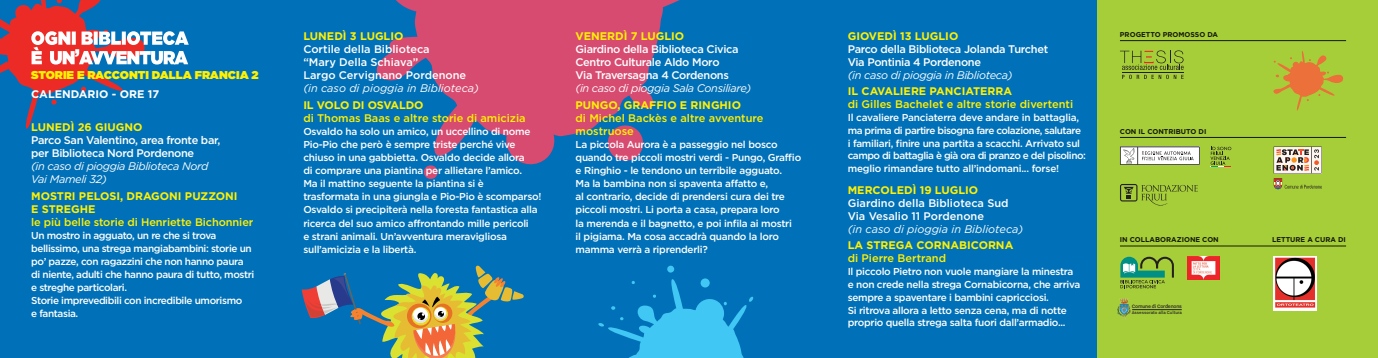
<style>
.page{position:relative;width:1378px;height:358px;background:#fff}
.page>*{position:absolute;margin:0;border:0;box-sizing:border-box;transform-origin:0 0}
.t1{font:900 11.3px "Gotham";color:#fff101}
.t2{font:500 11px/13px "Gotham";letter-spacing:-.03em;color:#fff}
.t3{font:700 11px/13px "Gotham";color:#fff101}
.t4{font:500 11px/13px "Gotham";color:#fff101}
.t5{font:500 11px/13px "Gotham";color:#fff}
.t6{font:italic 11px/13px "Gotham";letter-spacing:-.03em;color:#fff}
.t7{font:italic 11px "Gotham";color:#fff}
.t8{font:700 11px "Gotham";color:#fff}
.t9{font:500 10px/13px "Gotham";letter-spacing:-.03em;color:#fff}
.t10{font:700 7px "Gotham";color:#231f20}
.t11{font:500 5.9px "Nitti Grotesk";letter-spacing:-.03em;color:#231f20}
.t12{font:500 5.1px "Nitti Grotesk";color:#231f20}
</style>
<div class="page">
<div style="left:0;top:0;width:1097px;height:357px;background:#0071b8"></div>
<div style="left:1097px;top:0;width:281px;height:356px;background:#a6ce39"></div>
<svg style="left:667px;top:265px;width:7px;height:7px"></svg>
<svg style="left:598px;top:278px;width:155px;height:79px"></svg>
<svg style="left:0;top:0;width:189px;height:128px"></svg>
<hr style="left:1120px;top:40px;width:226px;height:1px;background:#231f20">
<hr style="left:1120px;top:137px;width:226px;height:1px;background:#231f20">
<hr style="left:1120px;top:245px;width:226px;height:1px;background:#231f20">
<svg style="left:1120px;top:50px;width:63px;height:29px"></svg>
<img style="left:1273px;top:256px;width:43px;height:53px">
<svg style="left:1120px;top:146px;width:79px;height:18px"></svg>
<svg style="left:1120px;top:184px;width:77px;height:22px"></svg>
<hr style="left:1132px;top:309px;width:49px;height:1px;background:#231f20">
<img style="left:1116px;top:298px;width:14px;height:21px">
<img style="left:1187px;top:256px;width:32px;height:23px">
<svg style="left:302px;top:265px;width:222px;height:92px"></svg>
<svg style="left:376px;top:0;width:304px;height:165px;fill:#d74b71"></svg>
<svg style="left:423px;top:164px;width:15px;height:15px"></svg>
<svg style="left:606px;top:123px;width:38px;height:39px"></svg>
<svg style="left:1273px;top:51px;width:71px;height:59px"></svg>
<svg style="left:1210px;top:146px;width:21px;height:21px"></svg>
<svg style="left:1273px;top:146px;width:49px;height:43px"></svg>
<svg style="left:1120px;top:256px;width:54px;height:32px"></svg>
<p class="t1" style="left:31px;top:68px;width:229px">STORIE E RACCONTI DALLA FRANCIA 2</p>
<p class="t8" style="left:31px;top:87px;width:129px">CALENDARIO - ORE 17</p>
<p class="t3" style="left:31px;top:120px;width:113px">LUNEDÌ 26 GIUGNO</p>
<p class="t2" style="left:31px;top:133px;width:191px">Parco San Valentino, area fronte bar, per Biblioteca Nord Pordenone</p>
<p class="t6" style="left:31px;top:159px;width:179px">(in caso di pioggia Biblioteca Nord<br>Vai Mameli 32)</p>
<p class="t3" style="left:31px;top:189px;width:208px">MOSTRI PELOSI, DRAGONI PUZZONI<br>E STREGHE</p>
<p class="t4" style="left:31px;top:215px;width:224px">le più belle storie di Henriette Bichonnier</p>
<p class="t9" style="left:31px;top:229px;width:225px">Un mostro in agguato, un re che si trova bellissimo, una strega mangiabambini: storie un po’ pazze, con ragazzini che non hanno paura di niente, adulti che hanno paura di tutto, mostri e streghe particolari.<br>Storie imprevedibili con incredibile umorismo<br>e fantasia.</p>
<p class="t3" style="left:303px;top:30px;width:102px">LUNEDÌ 3 LUGLIO</p>
<p class="t5" style="left:303px;top:43px;width:164px">Cortile della Biblioteca<br>“Mary Della Schiava”<br>Largo Cervignano Pordenone</p>
<p class="t7" style="left:303px;top:81px;width:177px">(in caso di pioggia in Biblioteca)</p>
<p class="t3" style="left:303px;top:99px;width:122px">IL VOLO DI OSVALDO</p>
<p class="t4" style="left:303px;top:112px;width:224px">di Thomas Baas e altre storie di amicizia</p>
<p class="t9" style="left:303px;top:125px;width:240px">Osvaldo ha solo un amico, un uccellino di nome Pio-Pio che però è sempre triste perché vive chiuso in una gabbietta. Osvaldo decide allora<br>di comprare una piantina per allietare l’amico.<br>Ma il mattino seguente la piantina si è trasformata in una giungla e Pio-Pio è scomparso!<br>Osvaldo si precipiterà nella foresta fantastica alla ricerca del suo amico affrontando mille pericoli<br>e strani animali. Un’avventura meravigliosa sull’amicizia e la libertà.</p>
<p class="t3" style="left:575px;top:30px;width:110px">VENERDÌ 7 LUGLIO</p>
<p class="t2" style="left:575px;top:43px;width:165px">Giardino della Biblioteca Civica<br>Centro Culturale Aldo Moro<br>Via Traversagna 4 Cordenons</p>
<p class="t6" style="left:575px;top:82px;width:177px">(in caso di pioggia Sala Consiliare)</p>
<p class="t3" style="left:575px;top:99px;width:167px">PUNGO, GRAFFIO E RINGHIO</p>
<p class="t4" style="left:575px;top:112px;width:189px">di Michel Backès e altre avventure mostruose</p>
<p class="t9" style="left:575px;top:138px;width:227px">La piccola Aurora è a passeggio nel bosco quando tre piccoli mostri verdi - Pungo, Graffio e Ringhio - le tendono un terribile agguato.<br>Ma la bambina non si spaventa affatto e,<br>al contrario, decide di prendersi cura dei tre piccoli mostri. Li porta a casa, prepara loro<br>la merenda e il bagnetto, e poi infila ai mostri<br>il pigiama. Ma cosa accadrà quando la loro mamma verrà a riprenderli?</p>
<p class="t3" style="left:848px;top:30px;width:112px">GIOVEDÌ 13 LUGLIO</p>
<p class="t2" style="left:848px;top:43px;width:202px">Parco della Biblioteca Jolanda Turchet<br>Via Pontinia 4 Pordenone</p>
<p class="t6" style="left:848px;top:69px;width:166px">(in caso di pioggia in Biblioteca)</p>
<p class="t3" style="left:848px;top:85px;width:166px">IL CAVALIERE PANCIATERRA</p>
<p class="t4" style="left:848px;top:98px;width:227px">di Gilles Bachelet e altre storie divertenti</p>
<p class="t9" style="left:848px;top:111px;width:240px;line-height:12.7px">Il cavaliere Panciaterra deve andare in battaglia, ma prima di partire bisogna fare colazione, salutare i familiari, finire una partita a scacchi. Arrivato sul campo di battaglia è già ora di pranzo e del pisolino: meglio rimandare tutto all’indomani... forse!</p>
<p class="t3" style="left:848px;top:183px;width:132px">MERCOLEDÌ 19 LUGLIO</p>
<p class="t5" style="left:848px;top:196px;width:162px">Giardino della Biblioteca Sud<br>Via Vesalio 11 Pordenone</p>
<p class="t7" style="left:848px;top:222px;width:177px">(in caso di pioggia in Biblioteca)</p>
<p class="t3" style="left:848px;top:238px;width:167px">LA STREGA CORNABICORNA</p>
<p class="t4" style="left:848px;top:251px;width:100px">di Pierre Bertrand</p>
<p class="t9" style="left:848px;top:265px;width:234px;line-height:12.7px">Il piccolo Pietro non vuole mangiare la minestra e non crede nella strega Cornabicorna, che arriva sempre a spaventare i bambini capricciosi.<br>Si ritrova allora a letto senza cena, ma di notte proprio quella strega salta fuori dall’armadio...</p>
<p class="t10" style="left:1120px;top:30px;width:100px">PROGETTO PROMOSSO DA</p>
<p class="t10" style="left:1120px;top:127px;width:88px">CON IL CONTRIBUTO DI</p>
<p class="t10" style="left:1120px;top:235px;width:100px">IN COLLABORAZIONE CON</p>
<p class="t10" style="left:1272px;top:235px;width:75px">LETTURE A CURA DI</p>
<p class="t11" style="left:1132px;top:302px;width:52px">Comune di Cordenons</p>
<p class="t12" style="left:1131px;top:309px;width:52px">Assessorato alla Cultura</p>
</div>
